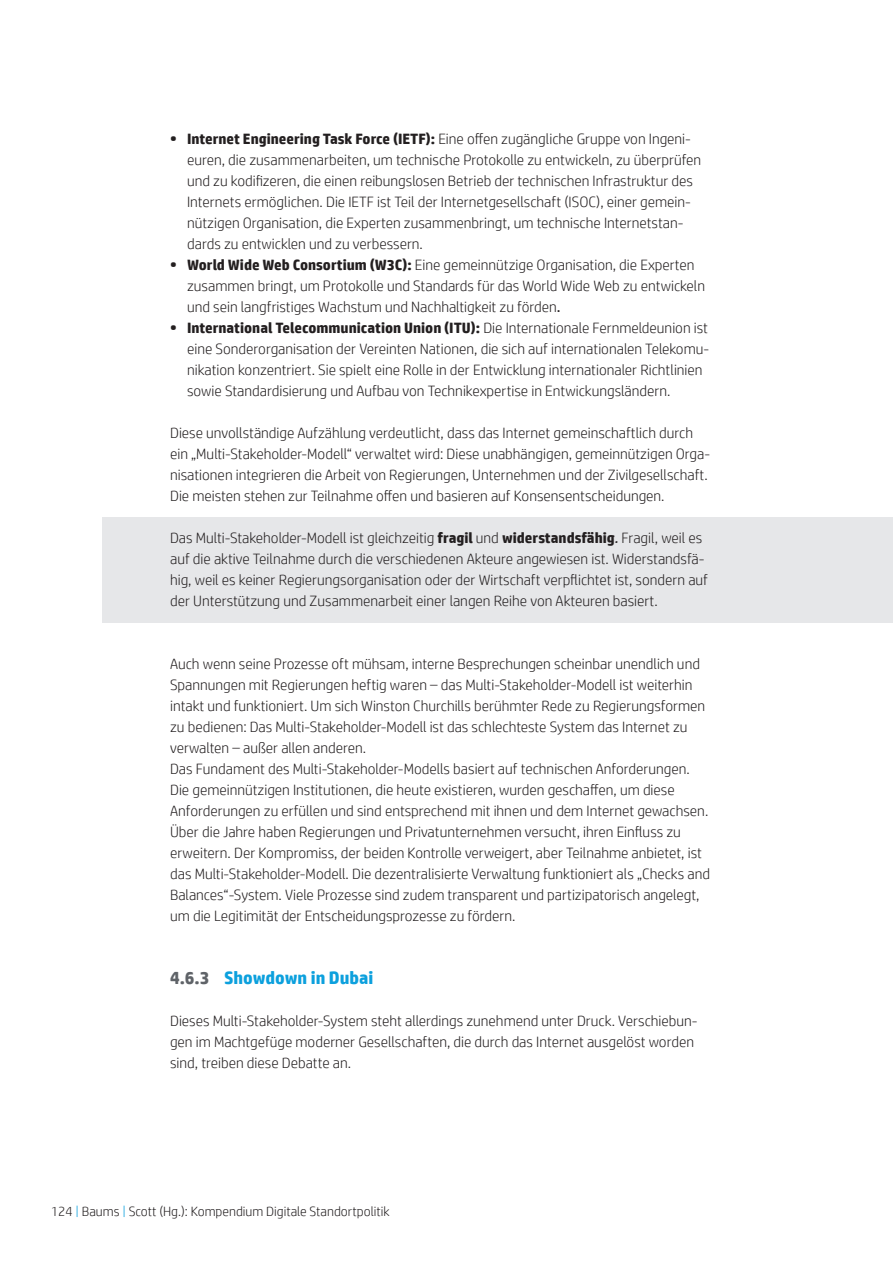
<style>
.page{position:relative;width:893px;height:1263px;background:#fff}
.page>*{position:absolute;margin:0;border:0;box-sizing:border-box;transform-origin:0 0}
.t1{font:700 18px "HP Simplified";color:#0ca0dd}
.t2{font:300 15px/21px "HP Simplified";color:#231f20}
.t3{font:300 13.5px "HP Simplified";color:#231f20}
.s1{font-weight:700}
.s2{font-weight:400}
.s3{font-weight:400;font-style:italic}
.s4{color:#5f6368}
.s5{color:#0ca0dd}
</style>
<div class="page">
<div style="left:102px;top:517px;width:791px;height:105px;background:#e6e7e9"></div>
<p class="t2" style="left:187px;top:128px;width:516px;text-indent:-17px"><span class="s1">• Internet Engineering Task Force (IETF):</span> Eine offen zugängliche Gruppe von Ingeni&shy;euren, die zusammenarbeiten, um technische Protokolle zu entwickeln, zu überprüfen und zu kodifizeren, die einen reibungslosen Betrieb der technischen Infrastruktur des Internets ermöglichen. Die IETF ist Teil der Internetgesellschaft (ISOC), einer gemein&shy;nützigen Organisation, die Experten zusammenbringt, um technische Internetstan&shy;dards zu entwicklen und zu verbessern.</p>
<p class="t2" style="left:187px;top:254px;width:520px;text-indent:-17px"><span class="s1">• World Wide Web Consortium (W3C):</span> Eine gemeinnützige Organisation, die Experten zusammen bringt, um Protokolle und Standards für das World Wide Web zu entwickeln und sein langfristiges Wachstum und Nachhaltigkeit zu förden<span class="s2">.</span></p>
<p class="t2" style="left:187px;top:317px;width:524px;text-indent:-17px"><span class="s1">• International Telecommunication Union (ITU):</span> Die Internationale Fernmeldeunion ist eine Sonderorganisation der Vereinten Nationen, die sich auf internationalen Telekomu&shy;nikation konzentriert. Sie spielt eine Rolle in der Entwicklung internationaler Richtlinien sowie Standardisierung und Aufbau von Technikexpertise in Entwickungsländern.</p>
<p class="t2" style="left:170px;top:422px;width:541px">Diese unvollständige Aufzählung verdeutlicht, dass das Internet gemeinschaftlich durch ein „Multi-Stakeholder-Modell“ verwaltet wird: Diese unabhängigen, gemeinnützigen Orga&shy;nisationen integrieren die Arbeit von Regierungen, Unternehmen und der Zivilgesellschaft.<br>Die meisten stehen zur Teilnahme offen und basieren auf Konsensentscheidungen.</p>
<p class="t2" style="left:170px;top:527px;width:539px">Das Multi-Stakeholder-Modell ist gleichzeitig <span class="s1">fragil</span> und <span class="s1">widerstandsfähig</span><span class="s3">.</span> Fragil, weil es auf die aktive Teilnahme durch die verschiedenen Akteure angewiesen ist. Widerstandsfä&shy;hig, weil es keiner Regierungsorganisation oder der Wirtschaft verpflichtet ist, sondern auf der Unterstützung und Zusammenarbeit einer langen Reihe von Akteuren basiert.</p>
<p class="t2" style="left:170px;top:653px;width:541px">Auch wenn seine Prozesse oft mühsam, interne Besprechungen scheinbar unendlich und Spannungen mit Regierungen heftig waren – das Multi-Stakeholder-Modell ist weiterhin intakt und funktioniert. Um sich Winston Churchills berühmter Rede zu Regierungsformen zu bedienen: Das Multi-Stakeholder-Modell ist das schlechteste System das Internet zu verwalten – außer allen anderen.<br>Das Fundament des Multi-Stakeholder-Modells basiert auf technischen Anforderungen.<br>Die gemeinnützigen Institutionen, die heute existieren, wurden geschaffen, um diese Anforderungen zu erfüllen und sind entsprechend mit ihnen und dem Internet gewachsen.<br>Über die Jahre haben Regierungen und Privatunternehmen versucht, ihren Einfluss zu erweitern. Der Kompromiss, der beiden Kontrolle verweigert, aber Teilnahme anbietet, ist das Multi-Stakeholder-Modell. Die dezentralisierte Verwaltung funktioniert als „Checks and Balances“-System. Viele Prozesse sind zudem transparent und partizipatorisch angelegt, um die Legitimität der Entscheidungsprozesse zu fördern.</p>
<p class="t1" style="left:170px;top:966px;width:205px"><span class="s4">4.6.3</span> Showdown in Dubai</p>
<p class="t2" style="left:170px;top:1010px;width:529px">Dieses Multi-Stakeholder-System steht allerdings zunehmend unter Druck. Verschiebun&shy;gen im Machtgefüge moderner Gesellschaften, die durch das Internet ausgelöst worden sind, treiben diese Debatte an.</p>
<p class="t3" style="left:51px;top:1202px;width:340px">124 <span class="s5">|</span> Baums <span class="s5">|</span> Scott (Hg.): Kompendium Digitale Standortpolitik</p>
</div>
